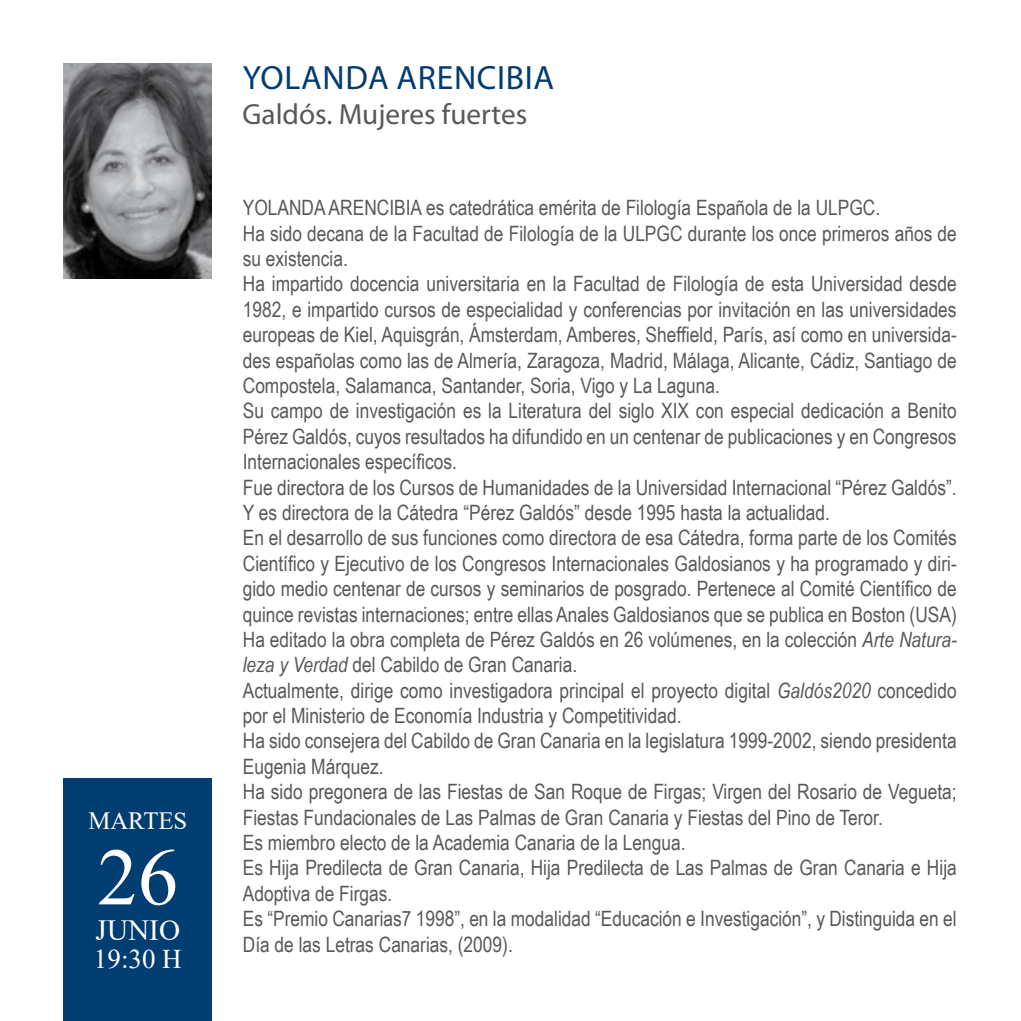
<style>
.page{position:relative;width:1021px;height:1021px;background:#fff}
.page>*{position:absolute;margin:0;border:0;box-sizing:border-box;transform-origin:0 0}
.t1{font:81px "Times New Roman";color:#fff}
.t2{font:33.75px "Myriad Pro";letter-spacing:.02em;color:#003c71}
.t3{font:29.25px "Myriad Pro";color:#58585a}
.t4{font:29.25px "Times New Roman";color:#fff}
.t5{font:27px "Times New Roman";color:#fff}
.t6{font:24.75px "Times New Roman";color:#fff}
.t7{font:21.15px/25.4px "Arial Narrow";color:#58585a}
.s1{font-style:italic}
</style>
<div class="page">
<div style="left:64px;top:778px;width:148px;height:242px;background:#003d71"></div>
<img style="left:64px;top:64px;width:148px;height:215px">
<p class="t6" style="left:88px;top:803px;width:100px">MARTES</p>
<h1 class="t1" style="left:97px;top:820px;width:82px">26</h1>
<h3 class="t4" style="left:96px;top:909px;width:86px">JUNIO</h3>
<p class="t5" style="left:94px;top:939px;width:89px">19:30 H</p>
<h2 class="t2" style="left:243px;top:59px;width:313px">YOLANDA ARENCIBIA</h2>
<h3 class="t3" style="left:242px;top:98px;width:286px">Galdós. Mujeres fuertes</h3>
<p class="t7" style="left:243px;top:194px;width:715px">YOLANDA ARENCIBIA es catedrática emérita de Filología Española de la ULPGC.<br>Ha sido decana de la Facultad de Filología de la ULPGC durante los once primeros años de su existencia.<br>Ha impartido docencia universitaria en la Facultad de Filología de esta Universidad desde 1982, e impartido cursos de especialidad y conferencias por invitación en las universidades europeas de Kiel, Aquisgrán, Ámsterdam, Amberes, Sheffield, París, así como en universida&shy;des españolas como las de Almería, Zaragoza, Madrid, Málaga, Alicante, Cádiz, Santiago de Compostela, Salamanca, Santander, Soria, Vigo y La Laguna.<br>Su campo de investigación es la Literatura del siglo XIX con especial dedicación a Benito Pérez Galdós, cuyos resultados ha difundido en un centenar de publicaciones y en Congresos Internacionales específicos.<br>Fue directora de los Cursos de Humanidades de la Universidad Internacional “Pérez Galdós”.<br>Y es directora de la Cátedra “Pérez Galdós” desde 1995 hasta la actualidad.<br>En el desarrollo de sus funciones como directora de esa Cátedra, forma parte de los Comités Científico y Ejecutivo de los Congresos Internacionales Galdosianos y ha programado y diri&shy;gido medio centenar de cursos y seminarios de posgrado. Pertenece al Comité Científico de quince revistas internaciones; entre ellas Anales Galdosianos que se publica en Boston (USA)<br>Ha editado la obra completa de Pérez Galdós en 26 volúmenes, en la colección <span class="s1">Arte Natura&shy;leza y Verdad</span> del Cabildo de Gran Canaria.<br>Actualmente, dirige como investigadora principal el proyecto digital <span class="s1">Galdós2020</span> concedido por el Ministerio de Economía Industria y Competitividad.<br>Ha sido consejera del Cabildo de Gran Canaria en la legislatura 1999-2002, siendo presidenta Eugenia Márquez.<br>Ha sido pregonera de las Fiestas de San Roque de Firgas; Virgen del Rosario de Vegueta; Fiestas Fundacionales de Las Palmas de Gran Canaria y Fiestas del Pino de Teror.<br>Es miembro electo de la Academia Canaria de la Lengua.<br>Es Hija Predilecta de Gran Canaria, Hija Predilecta de Las Palmas de Gran Canaria e Hija Adoptiva de Firgas.<br>Es “Premio Canarias7 1998”, en la modalidad “Educación e Investigación”, y Distinguida en el Día de las Letras Canarias, (2009).</p>
</div>
